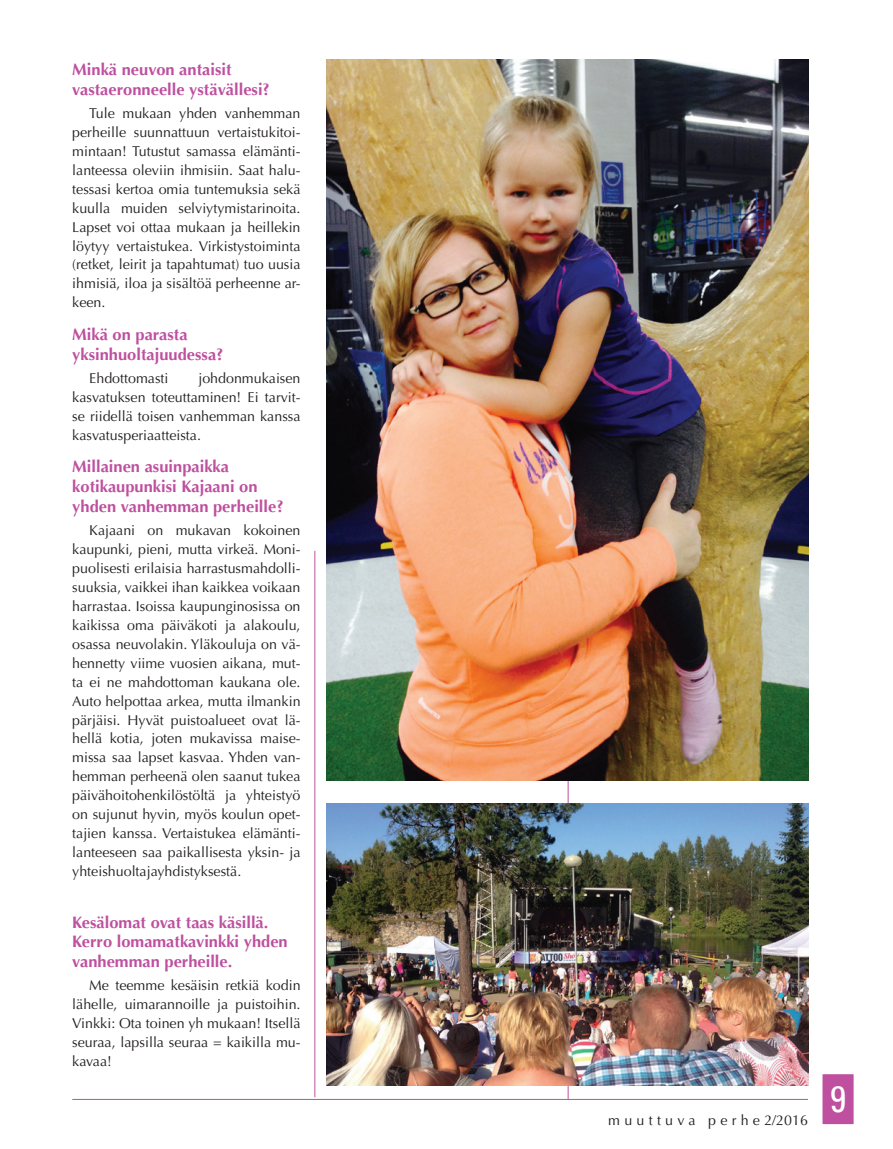
<style>
.page{position:relative;width:893px;height:1149px;background:#fff}
.page>*{position:absolute;margin:0;border:0;box-sizing:border-box;transform-origin:0 0}
.t1{font:condensed 36px "Univers";color:#fff}
.t2{font:700 16.5px/19.6px "Optima";color:#be509f}
.t3{font:14.25px/18.9px "Optima";color:#231f20;text-align:justify}
.t4{font:14.25px "Optima";letter-spacing:.3em;color:#231f20}
</style>
<div class="page">
<div style="left:822px;top:1073px;width:32px;height:51px;background:#be509f"></div>
<div style="left:821px;top:1072px;width:34px;height:53px;border:2px solid #fff"></div>
<hr style="left:72px;top:1098px;width:736px;height:1px;background:#be509f">
<hr style="left:314px;top:550px;width:1px;height:546px;background:#be509f">
<hr style="left:568px;top:544px;width:1px;height:554px;background:#be509f">
<img style="left:326px;top:60px;width:482px;height:720px">
<img style="left:326px;top:802px;width:482px;height:282px">
<p class="t2" style="left:72px;top:60px;width:199px">Minkä neuvon antaisit vastaeronneelle ystävällesi?</p>
<p class="t3" style="left:72px;top:104px;width:230px;text-indent:17px">Tule mukaan yhden vanhemman perheille suunnattuun vertaistukitoi&shy;mintaan! Tutustut samassa elämänti&shy;lanteessa oleviin ihmisiin. Saat halu&shy;tessasi kertoa omia tuntemuksia sekä kuulla muiden selviytymistarinoita.<br>Lapset voi ottaa mukaan ja heillekin löytyy vertaistukea. Virkistystoiminta (retket, leirit ja tapahtumat) tuo uusia ihmisiä, iloa ja sisältöä perheenne ar&shy;keen.</p>
<p class="t2" style="left:72px;top:324px;width:153px">Mikä on parasta yksinhuoltajuudessa?</p>
<p class="t3" style="left:89px;top:368px;width:81px">Ehdottomasti</p>
<p class="t3" style="left:72px;top:368px;width:230px;text-indent:126px">johdonmukaisen kasvatuksen toteuttaminen! Ei tarvit&shy;se riidellä toisen vanhemman kanssa kasvatusperiaatteista.</p>
<p class="t2" style="left:72px;top:457px;width:213px">Millainen asuinpaikka kotikaupunkisi Kajaani on yhden vanhemman perheille?</p>
<p class="t3" style="left:72px;top:520px;width:230px;text-indent:17px">Kajaani on mukavan kokoinen kaupunki, pieni, mutta virkeä. Moni&shy;puolisesti erilaisia harrastusmahdolli&shy;suuksia, vaikkei ihan kaikkea voikaan harrastaa. Isoissa kaupunginosissa on kaikissa oma päiväkoti ja alakoulu, osassa neuvolakin. Yläkouluja on vä&shy;hennetty viime vuosien aikana, mut&shy;ta ei ne mahdottoman kaukana ole.<br>Auto helpottaa arkea, mutta ilmankin pärjäisi. Hyvät puistoalueet ovat lä&shy;hellä kotia, joten mukavissa maise&shy;missa saa lapset kasvaa. Yhden van&shy;hemman perheenä olen saanut tukea päivähoitohenkilöstöltä ja yhteistyö on sujunut hyvin, myös koulun opet&shy;tajien kanssa. Vertaistukea elämänti&shy;lanteeseen saa paikallisesta yksin- ja yhteishuoltajayhdistyksestä.</p>
<p class="t2" style="left:72px;top:912px;width:217px">Kesälomat ovat taas käsillä.<br>Kerro lomamatkavinkki yhden vanhemman perheille.</p>
<p class="t3" style="left:72px;top:975px;width:230px;text-indent:17px">Me teemme kesäisin retkiä kodin lähelle, uimarannoille ja puistoihin.<br>Vinkki: Ota toinen yh mukaan! Itsellä seuraa, lapsilla seuraa = kaikilla mu&shy;kavaa!</p>
<p class="t4" style="left:608px;top:1111px;width:201px">muuttuva perhe2/2016</p>
<h1 class="t1" style="left:830px;top:1075px;width:17px">9</h1>
</div>
